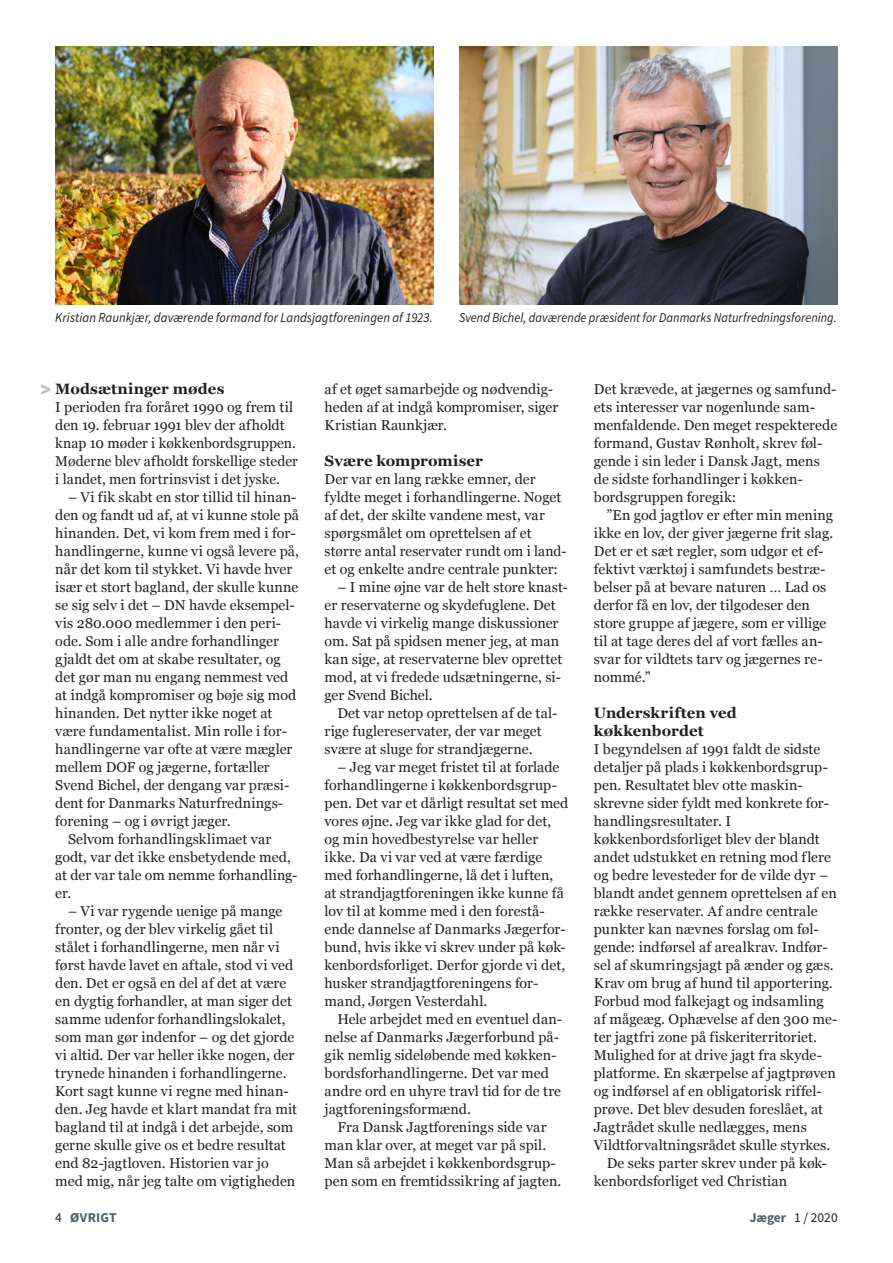
<style>
.page{position:relative;width:893px;height:1263px;background:#fff}
.page>*{position:absolute;margin:0;border:0;box-sizing:border-box;transform-origin:0 0}
.t1{font:700 22.5px "Source Sans Pro";color:#bcbdc0;scale:.9 1}
.t2{font:700 15px/18px "Georgia";letter-spacing:.01em;color:#231f20}
.t3{font:14.25px/18px "Georgia";letter-spacing:.005em;color:#231f20}
.t4{font:italic 13.5px "Source Sans Pro";letter-spacing:.005em;color:#231f20;scale:.91 1}
.t5{font:italic 13.5px "Source Sans Pro";letter-spacing:.005em;color:#231f20;scale:.94 1}
.t6{font:13.5px "Source Sans Pro";color:#231f20}
.t7{font:700 13.5px "Source Sans Pro";letter-spacing:.015em;color:#4a626e}
.s1{font-weight:400;color:#231f20}
.s2{font-weight:700;color:#4a626e}
</style>
<div class="page">
<img style="left:55px;top:47px;width:379px;height:257px">
<img style="left:459px;top:47px;width:379px;height:257px">
<p class="t5" style="left:55px;top:309px;width:403px">Kristian Raunkjær, daværende formand for Landsjagtforeningen af 1923.</p>
<p class="t4" style="left:459px;top:309px;width:416px">Svend Bichel, daværende præsident for Danmarks Naturfredningsforening.</p>
<p class="t2" style="left:55px;top:380px;width:171px">Modsætninger mødes</p>
<p class="t3" style="left:55px;top:399px;width:244px">I perioden fra foråret 1990 og frem til den 19. februar 1991 blev der afholdt knap 10 møder i køkkenbordsgruppen.<br>Møderne blev afholdt forskellige steder i landet, men fortrinsvist i det jyske.</p>
<p class="t3" style="left:68px;top:489px;width:230px">– Vi fik skabt en stor tillid til hinan-</p>
<p class="t3" style="left:55px;top:507px;width:245px">den og fandt ud af, at vi kunne stole på</p>
<p class="t3" style="left:55px;top:525px;width:242px">hinanden. Det, vi kom frem med i for-</p>
<p class="t3" style="left:55px;top:543px;width:245px">handlingerne, kunne vi også levere på,</p>
<p class="t3" style="left:55px;top:561px;width:239px">når det kom til stykket. Vi havde hver</p>
<p class="t3" style="left:55px;top:579px;width:245px">især et stort bagland, der skulle kunne</p>
<p class="t3" style="left:55px;top:597px;width:241px">se sig selv i det – DN havde eksempel-</p>
<p class="t3" style="left:55px;top:615px;width:227px">vis 280.000 medlemmer i den peri-</p>
<p class="t3" style="left:55px;top:633px;width:225px">ode. Som i alle andre forhandlinger</p>
<p class="t3" style="left:55px;top:651px;width:227px">gjaldt det om at skabe resultater, og</p>
<p class="t3" style="left:55px;top:669px;width:235px">det gør man nu engang nemmest ved</p>
<p class="t3" style="left:55px;top:687px;width:243px">at indgå kompromiser og bøje sig mod</p>
<p class="t3" style="left:55px;top:705px;width:219px">hinanden. Det nytter ikke noget at</p>
<p class="t3" style="left:55px;top:723px;width:233px">være fundamentalist. Min rolle i for-</p>
<p class="t3" style="left:55px;top:741px;width:239px">handlingerne var ofte at være mægler</p>
<p class="t3" style="left:55px;top:759px;width:216px">mellem DOF og jægerne, fortæller</p>
<p class="t3" style="left:55px;top:777px;width:236px">Svend Bichel, der dengang var præsi-</p>
<p class="t3" style="left:55px;top:795px;width:230px">dent for Danmarks Naturfrednings-</p>
<p class="t3" style="left:55px;top:813px;width:177px">forening – og i øvrigt jæger.</p>
<p class="t3" style="left:68px;top:831px;width:205px">Selvom forhandlingsklimaet var</p>
<p class="t3" style="left:55px;top:849px;width:237px">godt, var det ikke ensbetydende med,</p>
<p class="t3" style="left:55px;top:867px;width:244px">at der var tale om nemme forhandling-</p>
<p class="t3" style="left:55px;top:885px;width:17px">er.</p>
<p class="t3" style="left:55px;top:903px;width:243px;text-indent:13px">– Vi var rygende uenige på mange fronter, og der blev virkelig gået til stålet i forhandlingerne, men når vi først havde lavet en aftale, stod vi ved den. Det er også en del af det at være en dygtig forhandler, at man siger det samme udenfor forhandlingslokalet, som man gør indenfor – og det gjorde vi altid. Der var heller ikke nogen, der trynede hinanden i forhandlingerne.<br>Kort sagt kunne vi regne med hinan&shy;den. Jeg havde et klart mandat fra mit bagland til at indgå i det arbejde, som gerne skulle give os et bedre resultat end 82-jagtloven. Historien var jo med mig, når jeg talte om vigtigheden</p>
<h1 class="t1" style="left:40px;top:374px;width:13px">&gt;</h1>
<p class="t3" style="left:325px;top:381px;width:235px">af et øget samarbejde og nødvendig&shy;heden af at indgå kompromiser, siger<br>Kristian Raunkjær.</p>
<p class="t2" style="left:325px;top:452px;width:160px">Svære kompromiser</p>
<p class="t3" style="left:325px;top:471px;width:243px">Der var en lang række emner, der fyldte meget i forhandlingerne. Noget af det, der skilte vandene mest, var spørgsmålet om oprettelsen af et større antal reservater rundt om i land&shy;et og enkelte andre centrale punkter:</p>
<p class="t3" style="left:325px;top:579px;width:245px;text-indent:13px">– I mine øjne var de helt store knast&shy;er reservaterne og skydefuglene. Det havde vi virkelig mange diskussioner om. Sat på spidsen mener jeg, at man kan sige, at reservaterne blev oprettet mod, at vi fredede udsætningerne, si&shy;ger Svend Bichel.</p>
<p class="t3" style="left:325px;top:705px;width:235px;text-indent:13px">Det var netop oprettelsen af de tal&shy;rige fuglereservater, der var meget svære at sluge for strandjægerne.</p>
<p class="t3" style="left:325px;top:759px;width:245px;text-indent:13px">– Jeg var meget fristet til at forlade forhandlingerne i køkkenbordsgrup&shy;pen. Det var et dårligt resultat set med vores øjne. Jeg var ikke glad for det, og min hovedbestyrelse var heller ikke. Da vi var ved at være færdige med forhandlingerne, lå det i luften, at strandjagtforeningen ikke kunne få lov til at komme med i den forestå&shy;ende dannelse af Danmarks Jægerfor&shy;bund, hvis ikke vi skrev under på køk&shy;kenbordsforliget. Derfor gjorde vi det, husker strandjagtforeningens for&shy;mand, Jørgen Vesterdahl.</p>
<p class="t3" style="left:325px;top:1011px;width:239px;text-indent:13px">Hele arbejdet med en eventuel dan&shy;nelse af Danmarks Jægerforbund på&shy;gik nemlig sideløbende med køkken&shy;bordsforhandlingerne. Det var med andre ord en uhyre travl tid for de tre jagtforeningsformænd.</p>
<p class="t3" style="left:325px;top:1119px;width:238px;text-indent:13px">Fra Dansk Jagtforenings side var man klar over, at meget var på spil.<br>Man så arbejdet i køkkenbordsgrup&shy;pen som en fremtidssikring af jagten.</p>
<p class="t3" style="left:594px;top:381px;width:245px">Det krævede, at jægernes og samfund&shy;ets interesser var nogenlunde sam&shy;menfaldende. Den meget respekterede formand, Gustav Rønholt, skrev føl&shy;gende i sin leder i Dansk Jagt, mens de sidste forhandlinger i køkken&shy;bordsgruppen foregik:</p>
<p class="t3" style="left:594px;top:507px;width:241px;text-indent:13px">”En god jagtlov er efter min mening ikke en lov, der giver jægerne frit slag.<br>Det er et sæt regler, som udgør et ef&shy;fektivt værktøj i samfundets bestræ&shy;belser på at bevare naturen … Lad os derfor få en lov, der tilgodeser den store gruppe af jægere, som er villige til at tage deres del af vort fælles an&shy;svar for vildtets tarv og jægernes re&shy;nommé.”</p>
<p class="t2" style="left:594px;top:704px;width:144px">Underskriften ved køkkenbordet</p>
<p class="t3" style="left:594px;top:741px;width:228px">I begyndelsen af 1991 faldt de sidste</p>
<p class="t3" style="left:594px;top:759px;width:236px">detaljer på plads i køkkenbordsgrup-</p>
<p class="t3" style="left:594px;top:777px;width:211px">pen. Resultatet blev otte maskin-</p>
<p class="t3" style="left:594px;top:795px;width:237px">skrevne sider fyldt med konkrete for-</p>
<p class="t3" style="left:594px;top:813px;width:138px">handlingsresultater. I</p>
<p class="t3" style="left:594px;top:831px;width:227px">køkkenbordsforliget blev der blandt</p>
<p class="t3" style="left:594px;top:849px;width:239px">andet udstukket en retning mod flere</p>
<p class="t3" style="left:594px;top:867px;width:236px">og bedre levesteder for de vilde dyr –</p>
<p class="t3" style="left:594px;top:885px;width:244px">blandt andet gennem oprettelsen af en</p>
<p class="t3" style="left:594px;top:903px;width:225px">række reservater. Af andre centrale</p>
<p class="t3" style="left:594px;top:921px;width:226px">punkter kan nævnes forslag om føl-</p>
<p class="t3" style="left:594px;top:939px;width:236px">gende: indførsel af arealkrav. Indfør-</p>
<p class="t3" style="left:594px;top:957px;width:241px">sel af skumringsjagt på ænder og gæs.</p>
<p class="t3" style="left:594px;top:975px;width:240px">Krav om brug af hund til apportering.</p>
<p class="t3" style="left:594px;top:993px;width:231px">Forbud mod falkejagt og indsamling</p>
<p class="t3" style="left:594px;top:1011px;width:245px">af mågeæg. Ophævelse af den 300 me-</p>
<p class="t3" style="left:594px;top:1029px;width:225px">ter jagtfri zone på fiskeriterritoriet.</p>
<p class="t3" style="left:594px;top:1047px;width:230px">Mulighed for at drive jagt fra skyde-</p>
<p class="t3" style="left:594px;top:1065px;width:243px">platforme. En skærpelse af jagtprøven</p>
<p class="t3" style="left:594px;top:1083px;width:229px">og indførsel af en obligatorisk riffel-</p>
<p class="t3" style="left:594px;top:1101px;width:231px">prøve. Det blev desuden foreslået, at</p>
<p class="t3" style="left:594px;top:1119px;width:214px">Jagtrådet skulle nedlægges, mens</p>
<p class="t3" style="left:594px;top:1137px;width:238px">Vildtforvaltningsrådet skulle styrkes.</p>
<p class="t3" style="left:607px;top:1155px;width:222px">De seks parter skrev under på køk-</p>
<p class="t3" style="left:594px;top:1173px;width:195px">kenbordsforliget ved Christian</p>
<p class="t7" style="left:55px;top:1208px;width:63px"><span class="s1">4</span> ØVRIGT</p>
<p class="t6" style="left:750px;top:1209px;width:89px"><span class="s2">Jæger</span> 1 / 2020</p>
</div>
